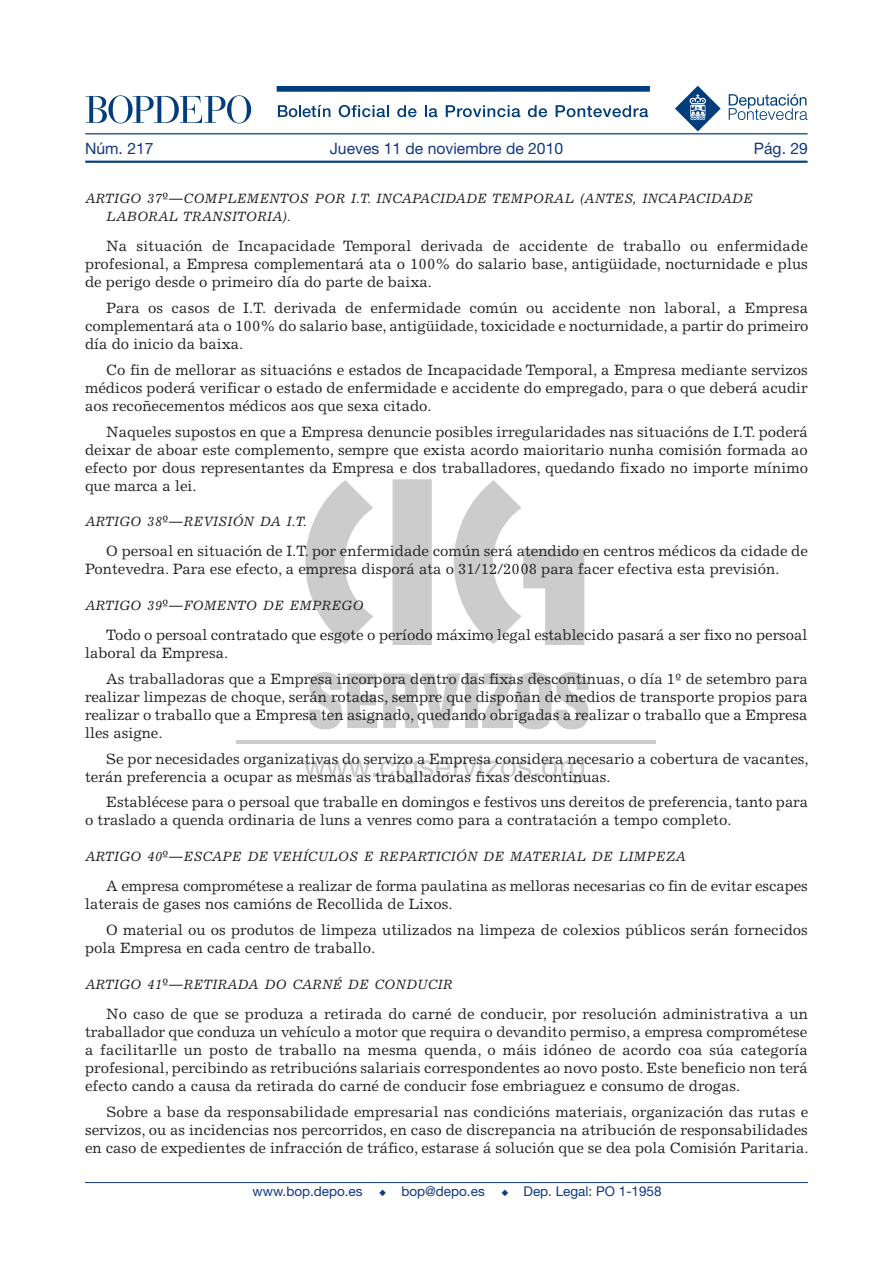
<style>
.page{position:relative;width:893px;height:1263px;background:#fff}
.page>*{position:absolute;margin:0;border:0;box-sizing:border-box;transform-origin:0 0}
.t1{font:15.75px "Helvetica Neue LT Std";color:#113880}
.t2{font:15px/18px "Excelsior LT Std";color:#231f20;text-align:justify}
.t3{font:italic 13.5px/18px "Excelsior LT Std";color:#231f20}
.t4{font:13.5px "Helvetica Neue LT Std";color:#113880}
.s1{font-family:"Cambria";font-style:normal;font-size:15px}
.s2{font-family:"Cambria"}
</style>
<div class="page">
<svg style="left:305px;top:479px;width:279px;height:166px"></svg>
<hr style="left:236px;top:740px;width:420px;height:4px;background:#ccc">
<svg style="left:304px;top:755px;width:280px;height:29px"></svg>
<svg style="left:309px;top:672px;width:68px;height:57px"></svg>
<svg style="left:383px;top:673px;width:77px;height:55px"></svg>
<div style="left:465px;top:673px;width:13px;height:55px;background:#ccc"></div>
<svg style="left:482px;top:672px;width:107px;height:57px"></svg>
<hr style="left:85px;top:1182px;width:723px;height:1px;background:#113880">
<svg style="left:278px;top:105px;width:52px;height:12px"></svg>
<svg style="left:339px;top:105px;width:50px;height:12px"></svg>
<svg style="left:397px;top:105px;width:20px;height:12px"></svg>
<svg style="left:425px;top:105px;width:13px;height:12px"></svg>
<svg style="left:446px;top:105px;width:74px;height:12px"></svg>
<svg style="left:528px;top:105px;width:19px;height:12px"></svg>
<svg style="left:556px;top:105px;width:92px;height:12px"></svg>
<hr style="left:85px;top:133px;width:722px;height:1px;background:#013d7d">
<svg style="left:86px;top:95px;width:165px;height:28px"></svg>
<hr style="left:85px;top:161px;width:722px;height:2px;background:#013d7d">
<svg style="left:675px;top:86px;width:46px;height:45px"></svg>
<svg style="left:729px;top:94px;width:78px;height:26px"></svg>
<div style="left:277px;top:86px;width:373px;height:6px;background:#013d7d"></div>
<p class="t1" style="left:85px;top:143px;width:70px">Núm. 217</p>
<p class="t1" style="left:330px;top:143px;width:235px">Jueves 11 de noviembre de 2010</p>
<p class="t1" style="left:754px;top:143px;width:55px">Pág. 29</p>
<p class="t3" style="left:106px;top:191px;width:648px;text-indent:-21px">ARTIGO 37<span class="s1">º—</span>COMPLEMENTOS POR I.T. INCAPACIDADE TEMPORAL (ANTES, INCAPACIDADE<br>LABORAL TRANSITORIA).</p>
<p class="t2" style="left:85px;top:238px;width:724px;text-indent:21px">Na situación de Incapacidade Temporal derivada de accidente de traballo ou enfermidade profesional, a Empresa complementará ata o 100% do salario base, antigüidade, nocturnidade e plus de perigo desde o primeiro día do parte de baixa.</p>
<p class="t2" style="left:85px;top:300px;width:725px;text-indent:21px">Para os casos de I.T. derivada de enfermidade común ou accidente non laboral, a Empresa complementará ata o 100% do salario base, antigüidade, toxicidade e nocturnidade, a partir do primeiro día do inicio da baixa.</p>
<p class="t2" style="left:85px;top:362px;width:724px;text-indent:21px">Co fin de mellorar as situacións e estados de Incapacidade Temporal, a Empresa mediante servizos médicos poderá verificar o estado de enfermidade e accidente do empregado, para o que deberá acudir aos recoñecementos médicos aos que sexa citado.</p>
<p class="t2" style="left:85px;top:424px;width:724px;text-indent:21px">Naqueles supostos en que a Empresa denuncie posibles irregularidades nas situacións de I.T. poderá deixar de aboar este complemento, sempre que exista acordo maioritario nunha comisión formada ao efecto por dous representantes da Empresa e dos traballadores, quedando fixado no importe mínimo que marca a lei.</p>
<p class="t3" style="left:85px;top:514px;width:223px">ARTIGO 38<span class="s1">º—</span>REVISIÓN DA I.T.</p>
<p class="t2" style="left:85px;top:543px;width:724px;text-indent:21px">O persoal en situación de I.T. por enfermidade común será atendido en centros médicos da cidade de<br>Pontevedra. Para ese efecto, a empresa disporá ata o 31/12/2008 para facer efectiva esta previsión.</p>
<p class="t3" style="left:85px;top:597px;width:280px">ARTIGO 39<span class="s1">º—</span>FOMENTO DE EMPREGO</p>
<p class="t2" style="left:85px;top:627px;width:724px;text-indent:21px">Todo o persoal contratado que esgote o período máximo legal establecido pasará a ser fixo no persoal laboral da Empresa.</p>
<p class="t2" style="left:85px;top:671px;width:724px;text-indent:21px">As traballadoras que a Empresa incorpora dentro das fixas descontinuas, o día 1<span class="s2">º</span> de setembro para realizar limpezas de choque, serán rotadas, sempre que dispoñan de medios de transporte propios para realizar o traballo que a Empresa ten asignado, quedando obrigadas a realizar o traballo que a Empresa lles asigne.</p>
<p class="t2" style="left:85px;top:751px;width:725px;text-indent:21px">Se por necesidades organizativas do servizo a Empresa considera necesario a cobertura de vacantes, terán preferencia a ocupar as mesmas as traballadoras fixas descontinuas.</p>
<p class="t2" style="left:85px;top:795px;width:725px;text-indent:21px">Establécese para o persoal que traballe en domingos e festivos uns dereitos de preferencia, tanto para o traslado a quenda ordinaria de luns a venres como para a contratación a tempo completo.</p>
<p class="t3" style="left:85px;top:849px;width:602px">ARTIGO 40<span class="s1">º—</span>ESCAPE DE VEHÍCULOS E REPARTICIÓN DE MATERIAL DE LIMPEZA</p>
<p class="t2" style="left:85px;top:878px;width:724px;text-indent:21px">A empresa comprométese a realizar de forma paulatina as melloras necesarias co fin de evitar escapes laterais de gases nos camións de Recollida de Lixos.</p>
<p class="t2" style="left:85px;top:922px;width:724px;text-indent:21px">O material ou os produtos de limpeza utilizados na limpeza de colexios públicos serán fornecidos pola Empresa en cada centro de traballo.</p>
<p class="t3" style="left:85px;top:976px;width:369px">ARTIGO 41<span class="s1">º—</span>RETIRADA DO CARNÉ DE CONDUCIR</p>
<p class="t2" style="left:85px;top:1006px;width:724px;text-indent:21px">No caso de que se produza a retirada do carné de conducir, por resolución administrativa a un traballador que conduza un vehículo a motor que requira o devandito permiso, a empresa comprométese a facilitarlle un posto de traballo na mesma quenda, o máis idóneo de acordo coa súa categoría profesional, percibindo as retribucións salariais correspondentes ao novo posto. Este beneficio non terá efecto cando a causa da retirada do carné de conducir fose embriaguez e consumo de drogas.</p>
<p class="t2" style="left:85px;top:1104px;width:725px;text-indent:21px">Sobre a base da responsabilidade empresarial nas condicións materiais, organización das rutas e servizos, ou as incidencias nos percorridos, en caso de discrepancia na atribución de responsabilidades en caso de expedientes de infracción de tráfico, estarase á solución que se dea pola Comisión Paritaria.</p>
<p class="t4" style="left:253px;top:1186px;width:410px">www.bop.depo.es ◆ bop@depo.es ◆ Dep. Legal: PO 1-1958</p>
</div>
